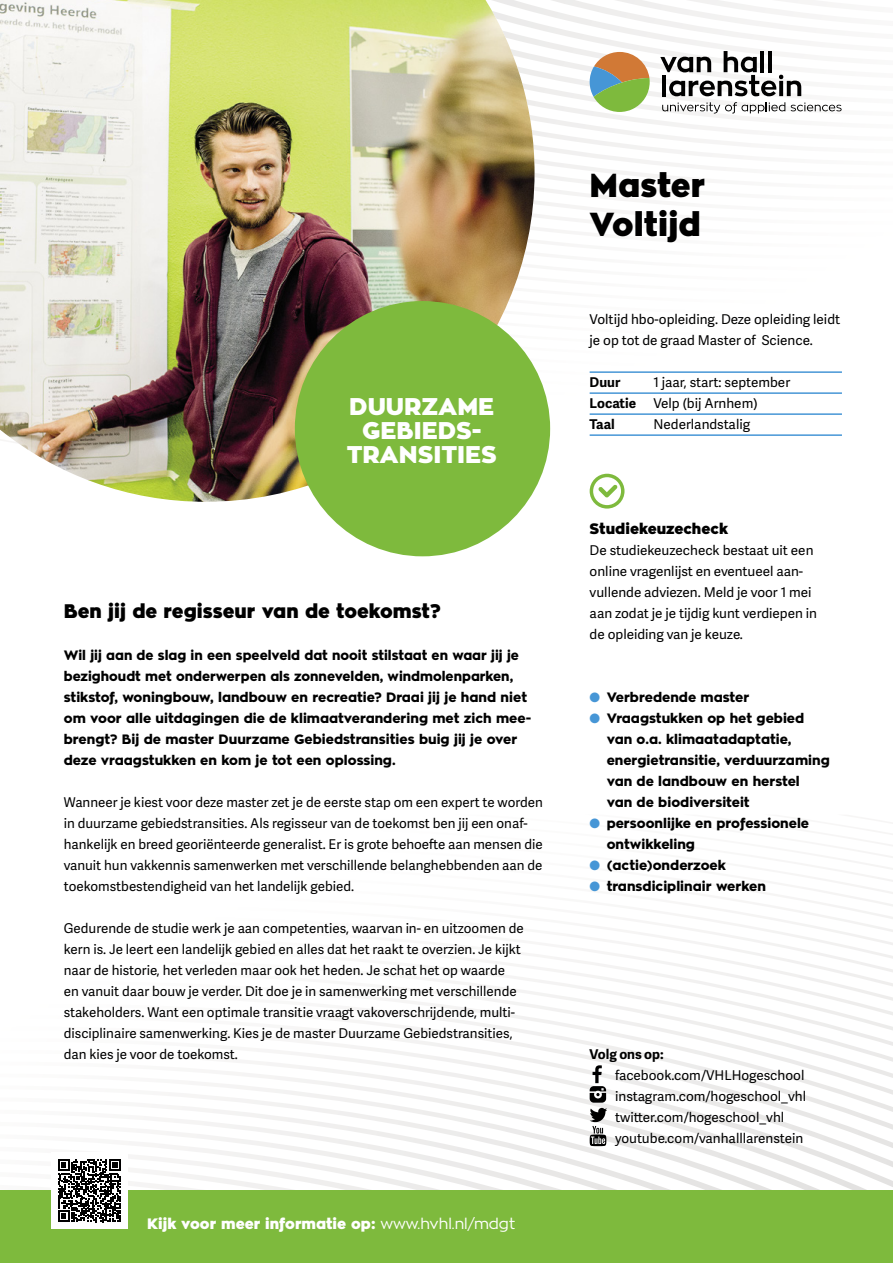
<style>
.page{position:relative;width:893px;height:1263px;background:#fff}
.page>*{position:absolute;margin:0;border:0;box-sizing:border-box;transform-origin:0 0}
.t1{font:900 33px/39px "Zona Pro";color:#000}
.t2{font:900 24px/24px "Zona Pro";color:#fff;text-align:center}
.t3{font:900 19.5px "Zona Pro";color:#000}
.t4{font:900 15px "Zona Pro";color:#fff}
.t5{font:900 15px "Zona Pro";color:#000}
.t6{font:13.5px/21px "Adelle Sans";color:#000}
.t7{font:800 13.5px/21px "Zona Pro";color:#000}
.t8{font:700 13.5px "Adelle Sans";color:#000}
.s1{font-weight:400}
.s2{color:#4696d6}
</style>
<div class="page">
<svg style="left:494px;top:1173px;width:399px;height:18px"></svg>
<svg style="left:135px;top:1153px;width:758px;height:20px"></svg>
<svg style="left:143px;top:1134px;width:750px;height:19px"></svg>
<svg style="left:151px;top:1116px;width:742px;height:18px"></svg>
<svg style="left:166px;top:1099px;width:727px;height:17px"></svg>
<svg style="left:184px;top:1082px;width:709px;height:17px"></svg>
<svg style="left:226px;top:1066px;width:667px;height:16px"></svg>
<svg style="left:250px;top:1050px;width:643px;height:16px"></svg>
<svg style="left:298px;top:1034px;width:595px;height:16px"></svg>
<svg style="left:322px;top:1019px;width:571px;height:15px"></svg>
<svg style="left:373px;top:1004px;width:520px;height:15px"></svg>
<svg style="left:399px;top:990px;width:494px;height:14px"></svg>
<svg style="left:452px;top:976px;width:441px;height:14px"></svg>
<svg style="left:478px;top:962px;width:415px;height:14px"></svg>
<svg style="left:533px;top:948px;width:360px;height:14px"></svg>
<svg style="left:561px;top:935px;width:332px;height:13px"></svg>
<svg style="left:616px;top:922px;width:277px;height:13px"></svg>
<svg style="left:645px;top:909px;width:248px;height:13px"></svg>
<svg style="left:702px;top:897px;width:191px;height:12px"></svg>
<svg style="left:534px;top:114px;width:218px;height:14px"></svg>
<svg style="left:534px;top:128px;width:210px;height:18px"></svg>
<svg style="left:534px;top:146px;width:194px;height:18px"></svg>
<svg style="left:534px;top:164px;width:177px;height:17px"></svg>
<svg style="left:534px;top:181px;width:135px;height:16px"></svg>
<svg style="left:534px;top:0;width:308px;height:114px"></svg>
<svg style="left:590px;top:1065px;width:17px;height:81px"></svg>
<svg style="left:318px;top:367px;width:524px;height:189px"></svg>
<img style="left:0;top:0;width:534px;height:502px">
<div style="left:295px;top:301px;width:255px;height:255px;background:#7eba3d;border-radius:50%"></div>
<div style="left:0;top:1191px;width:893px;height:72px;background:#7eba3d"></div>
<svg style="left:0;top:1159px;width:494px;height:70px"></svg>
<h2 class="t2" style="left:347px;top:395px;width:152px">DUURZAME<br>GEBIEDS-<br>TRANSITIES</h2>
<h3 class="t3" style="left:64px;top:598px;width:378px">Ben jij de regisseur van de toekomst?</h3>
<p class="t7" style="left:64px;top:645px;width:469px">Wil jij aan de slag in een speelveld dat nooit stilstaat en waar jij je bezighoudt met onderwerpen als zonnevelden, windmolenparken, stikstof, woningbouw, landbouw en recreatie? Draai jij je hand niet om voor alle uitdagingen die de klimaatverandering met zich mee&shy;brengt? Bij de master Duurzame Gebiedstransities buig jij je over deze vraagstukken en kom je tot een oplossing.</p>
<p class="t6" style="left:64px;top:791px;width:481px">Wanneer je kiest voor deze master zet je de eerste stap om een expert te worden in duurzame gebiedstransities. Als regisseur van de toekomst ben jij een onaf&shy;hankelijk en breed georiënteerde generalist. Er is grote behoefte aan mensen die vanuit hun vakkennis samenwerken met verschillende belanghebbenden aan de toekomstbestendigheid van het landelijk gebied.</p>
<p class="t6" style="left:64px;top:917px;width:462px">Gedurende de studie werk je aan competenties, waarvan in- en uitzoomen de kern is. Je leert een landelijk gebied en alles dat het raakt te overzien. Je kijkt naar de historie, het verleden maar ook het heden. Je schat het op waarde<br>en vanuit daar bouw je verder. Dit doe je in samenwerking met verschillende stakeholders. Want een optimale transitie vraagt vakoverschrijdende, multi&shy;disciplinaire samenwerking. Kies je de master Duurzame Gebiedstransities, dan kies je voor de toekomst.</p>
<p class="t4" style="left:147px;top:1214px;width:369px">Kijk voor meer informatie op: <span class="s1">www.hvhl.nl/mdgt</span></p>
<h1 class="t1" style="left:590px;top:167px;width:117px">Master<br>Voltijd</h1>
<p class="t6" style="left:590px;top:308px;width:252px">Voltijd hbo-opleiding. Deze opleiding leidt je op tot de graad Master of Science.</p>
<p class="t8" style="left:590px;top:372px;width:32px">Duur</p>
<p class="t6" style="left:653px;top:371px;width:138px">1 jaar, start: september</p>
<p class="t8" style="left:590px;top:393px;width:48px">Locatie</p>
<p class="t6" style="left:653px;top:392px;width:106px">Velp (bij Arnhem)</p>
<p class="t8" style="left:590px;top:414px;width:27px">Taal</p>
<p class="t6" style="left:653px;top:413px;width:98px">Nederlandstalig</p>
<p class="t5" style="left:590px;top:519px;width:140px">Studiekeuzecheck</p>
<p class="t6" style="left:590px;top:539px;width:229px">De studiekeuzecheck bestaat uit een online vragenlijst en eventueel aan&shy;vullende adviezen. Meld je voor 1 mei aan zodat je je tijdig kunt verdiepen in de opleiding van je keuze.</p>
<p class="t7" style="left:590px;top:687px;width:161px"><span class="s2">●</span> Verbredende master</p>
<p class="t7" style="left:607px;top:708px;width:225px;text-indent:-17px"><span class="s2">●</span> Vraagstukken op het gebied van o.a. klimaatadaptatie, energietransitie, verduurzaming van de landbouw en herstel<br>van de biodiversiteit</p>
<p class="t7" style="left:607px;top:813px;width:204px;text-indent:-17px"><span class="s2">●</span> persoonlijke en professionele ontwikkeling</p>
<p class="t7" style="left:590px;top:855px;width:138px"><span class="s2">●</span> (actie)onderzoek</p>
<p class="t7" style="left:590px;top:876px;width:178px"><span class="s2">●</span> transdiciplinair werken</p>
<p class="t8" style="left:590px;top:1044px;width:76px">Volg ons op:</p>
<p class="t6" style="left:615px;top:1064px;width:192px">facebook.com/VHLHogeschool instagram.com/hogeschool_vhl twitter.com/hogeschool_vhl youtube.com/vanhalllarenstein</p>
</div>
